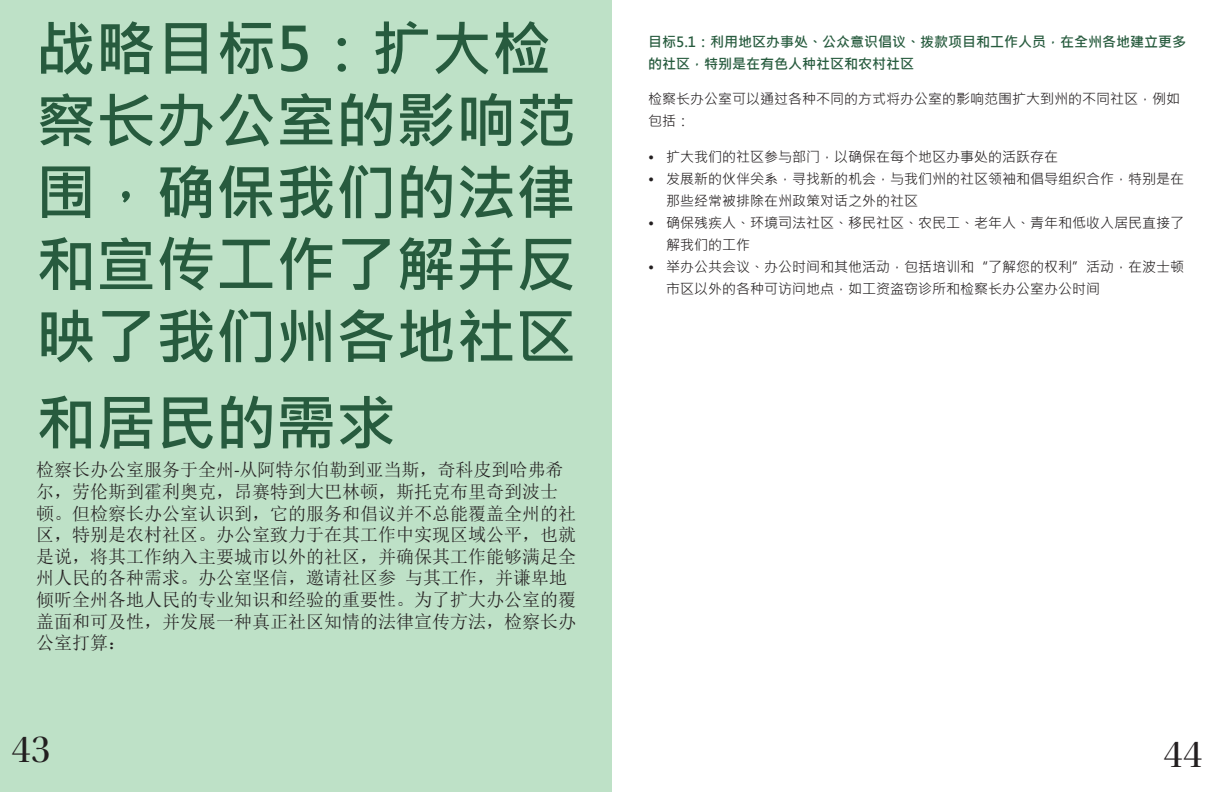
<style>
.page{position:relative;width:1224px;height:792px;background:#fff}
.page>*{position:absolute;margin:0;border:0;box-sizing:border-box;transform-origin:0 0}
.Default{font:700 60px/72px "Microsoft Jheng Hei";color:#275b3e}
.t1{font:40px "Utopia Std Disp";color:#231f20}
.Default-2{font:18px/21.6px "Sim Sun";color:#231f20}
.Default-3{font:14px/22px "Microsoft Jheng Hei";color:#231f20}
.Default-4{font:700 14px/22px "Microsoft Jheng Hei";color:#275b3e}
.s1{font-family:"Calibri";font-style:italic}
</style>
<div class="page">
<div style="left:0;top:0;width:612px;height:792px;background:#bee1c7"></div>
<p class="Default" style="left:36px;top:13px;width:541px">战略目标5：扩大检察长办公室的影响范围，确保我们的法律和宣传工作了解并反映了我们州各地社区</p>
<p class="Default" style="left:36px;top:387px;width:361px">和居民的需求</p>
<p class="Default-2" style="left:36px;top:459px;width:541px">检察长办公室服务于全州<span class="s1">-</span>从阿特尔伯勒到亚当斯，奇科皮到哈弗希尔，劳伦斯到霍利奥克，昂赛特到大巴林顿，斯托克布里奇到波士顿。但检察长办公室认识到，它的服务和倡议并不总能覆盖全州的社区，特别是农村社区。办公室致力于在其工作中实现区域公平，也就是说，将其工作纳入主要城市以外的社区，并确保其工作能够满足全州人民的各种需求。办公室坚信，邀请社区参 与其工作，并谦卑地倾听全州各地人民的专业知识和经验的重要性。为了扩大办公室的覆盖面和可及性，并发展一种真正社区知情的法律宣传方法，检察长办公室打算：</p>
<p class="Default-4" style="left:648px;top:31px;width:540px">目标5.1：利用地区办事处、公众意识倡议、拨款项目和工作人员，在全州各地建立更多的社区，特别是在有色人种社区和农村社区</p>
<p class="Default-3" style="left:648px;top:88px;width:533px">检察长办公室可以通过各种不同的方式将办公室的影响范围扩大到州的不同社区，例如包括：</p>
<p class="Default-3" style="left:648px;top:145px;width:411px">• 扩大我们的社区参与部门，以确保在每个地区办事处的活跃存在</p>
<p class="Default-3" style="left:666px;top:167px;width:519px;text-indent:-18px">• 发展新的伙伴关系，寻找新的机会，与我们州的社区领袖和倡导组织合作，特别是在那些经常被排除在州政策对话之外的社区</p>
<p class="Default-3" style="left:666px;top:211px;width:519px;text-indent:-18px">• 确保残疾人、环境司法社区、移民社区、农民工、老年人、青年和低收入居民直接了解我们的工作</p>
<p class="Default-3" style="left:666px;top:255px;width:519px;text-indent:-18px">• 举办公共会议、办公时间和其他活动，包括培训和“了解您的权利”活动，在波士顿市区以外的各种可访问地点，如工资盗窃诊所和检察长办公室办公时间</p>
<p class="t1" style="left:11px;top:728px;width:41px">43</p>
<p class="t1" style="left:1163px;top:732px;width:41px">44</p>
</div>
